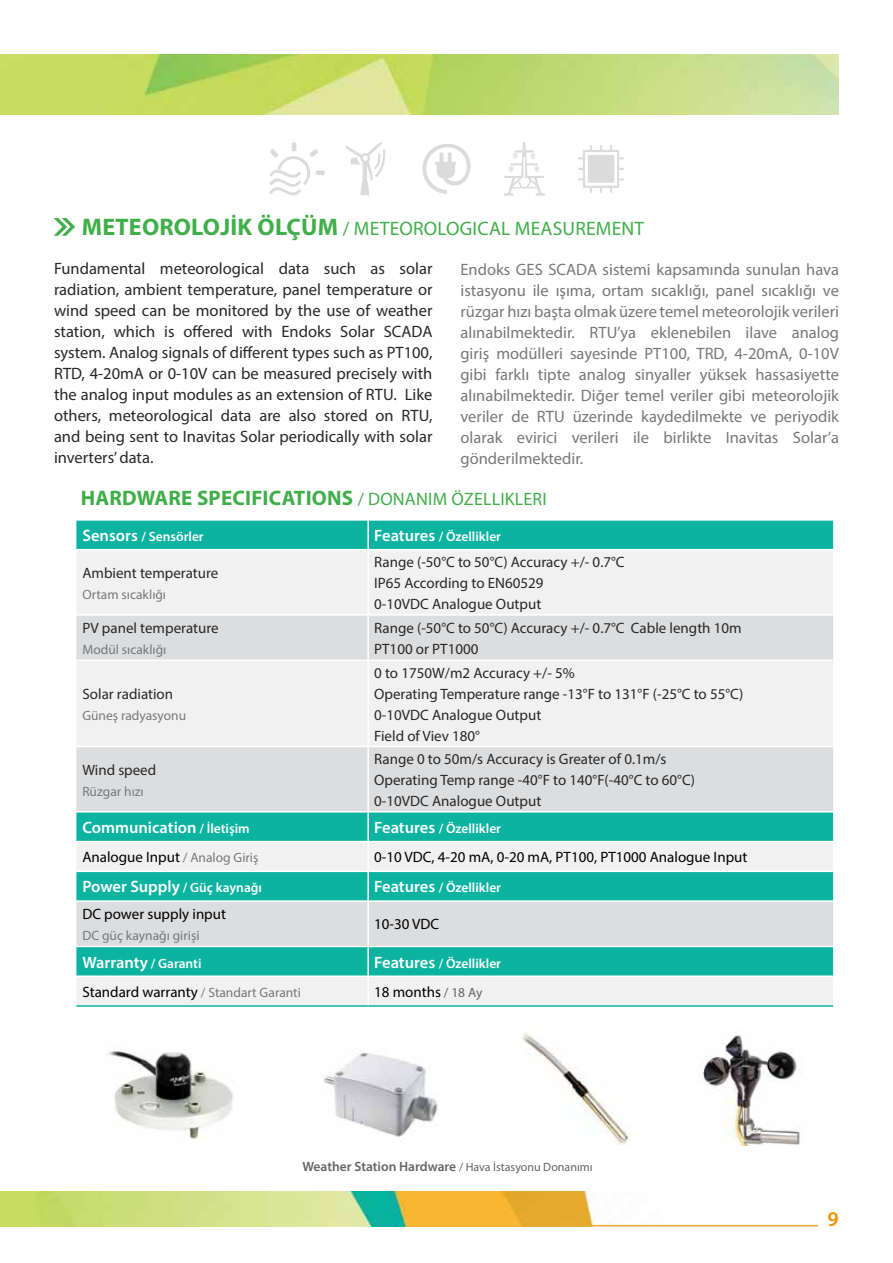
<style>
.page{position:relative;width:893px;height:1263px;background:#fff}
.page>*{position:absolute;margin:0;border:0;box-sizing:border-box;transform-origin:0 0}
.t1{font:700 21px "Myriad Pro";letter-spacing:.01em;color:#40ae49}
.t2{font:600 21px "Myriad Pro";color:#f29100}
.t3{font:19.5px "Myriad Pro";letter-spacing:.01em;color:#40ae49}
.t4{font:16.5px/21px "Myriad Pro";color:#77787b;text-align:justify}
.t5{font:16.5px/21px "Myriad Pro";color:#292829;text-align:justify}
.t6{font:600 16.5px "Myriad Pro";color:#fff}
.t7{font:15px/21px "Myriad Pro";color:#292829}
.t8{font:15px "Myriad Pro";color:#000}
.t9{font:600 13.5px "Myriad Pro";color:#fff}
.t10{font:13.5px "Myriad Pro";color:#77787b}
.t11{font:600 13.5px "Myriad Pro";color:#636466}
.s1{font-weight:700;font-size:24px}
.s2{font-weight:400;font-size:18px}
.s3{font-size:16.5px}
.s4{font-size:13.5px}
.s5{font-size:13.5px;color:#77787b}
.s6{font-size:13.5px;color:#636466}
.s7{font-weight:400;font-size:12px}
</style>
<div class="page">
<img style="left:0;top:1191px;width:819px;height:35px">
<img style="left:0;top:54px;width:839px;height:60px">
<div style="left:76px;top:521px;width:757px;height:454px;background:#0bb3a0"></div>
<div style="left:76px;top:550px;width:757px;height:64px;background:#f1f1f2"></div>
<div style="left:76px;top:616px;width:757px;height:43px;background:#dcddde"></div>
<div style="left:76px;top:661px;width:757px;height:85px;background:#f1f1f2"></div>
<div style="left:76px;top:747px;width:757px;height:64px;background:#dcddde"></div>
<div style="left:76px;top:842px;width:757px;height:28px;background:#f1f1f2"></div>
<div style="left:76px;top:902px;width:757px;height:44px;background:#dcddde"></div>
<div style="left:77px;top:977px;width:756px;height:28px;background:#f1f1f2"></div>
<hr style="left:367px;top:521px;width:2px;height:28px;background:#fff">
<hr style="left:76px;top:549px;width:292px;height:1px;background:#fff">
<hr style="left:368px;top:549px;width:465px;height:1px;background:#fff">
<hr style="left:367px;top:550px;width:2px;height:64px;background:#fff">
<hr style="left:76px;top:614px;width:292px;height:2px;background:#fff">
<hr style="left:368px;top:614px;width:465px;height:2px;background:#fff">
<hr style="left:367px;top:616px;width:2px;height:43px;background:#fff">
<hr style="left:76px;top:659px;width:292px;height:2px;background:#fff">
<hr style="left:368px;top:659px;width:465px;height:2px;background:#fff">
<hr style="left:367px;top:661px;width:2px;height:85px;background:#fff">
<hr style="left:76px;top:746px;width:292px;height:1px;background:#fff">
<hr style="left:368px;top:746px;width:465px;height:1px;background:#fff">
<hr style="left:367px;top:747px;width:2px;height:64px;background:#fff">
<hr style="left:76px;top:811px;width:292px;height:1px;background:#fff">
<hr style="left:368px;top:811px;width:465px;height:1px;background:#fff">
<hr style="left:367px;top:812px;width:2px;height:29px;background:#fff">
<hr style="left:76px;top:841px;width:292px;height:1px;background:#fff">
<hr style="left:368px;top:841px;width:465px;height:1px;background:#fff">
<hr style="left:367px;top:842px;width:2px;height:28px;background:#fff">
<hr style="left:76px;top:870px;width:292px;height:2px;background:#fff">
<hr style="left:368px;top:870px;width:465px;height:2px;background:#fff">
<hr style="left:367px;top:872px;width:2px;height:28px;background:#fff">
<hr style="left:76px;top:900px;width:292px;height:2px;background:#fff">
<hr style="left:368px;top:900px;width:465px;height:2px;background:#fff">
<hr style="left:367px;top:902px;width:2px;height:44px;background:#fff">
<hr style="left:76px;top:946px;width:292px;height:1px;background:#fff">
<hr style="left:368px;top:946px;width:465px;height:1px;background:#fff">
<hr style="left:367px;top:947px;width:2px;height:28px;background:#fff">
<hr style="left:367px;top:977px;width:2px;height:28px;background:#fff">
<hr style="left:76px;top:1005px;width:292px;height:2px;background:#0bb3a0">
<hr style="left:368px;top:1005px;width:465px;height:2px;background:#0bb3a0">
<img style="left:107px;top:1051px;width:126px;height:89px">
<img style="left:522px;top:1032px;width:109px;height:113px">
<img style="left:323px;top:1053px;width:115px;height:85px">
<img style="left:700px;top:1033px;width:101px;height:112px">
<svg style="left:54px;top:218px;width:5px;height:18px"></svg>
<svg style="left:62px;top:218px;width:5px;height:18px"></svg>
<svg style="left:422px;top:144px;width:49px;height:50px"></svg>
<svg style="left:504px;top:142px;width:41px;height:54px"></svg>
<svg style="left:269px;top:142px;width:56px;height:53px"></svg>
<svg style="left:345px;top:142px;width:41px;height:53px"></svg>
<svg style="left:578px;top:145px;width:46px;height:48px"></svg>
<hr style="left:592px;top:1225px;width:226px;height:1px;background:#e6a92d">
<p class="t3" style="left:82px;top:216px;width:564px"><span class="s1">METEOROLOJİK ÖLÇÜM</span> / METEOROLOGICAL MEASUREMENT</p>
<p class="t5" style="left:54px;top:258px;width:380px">Fundamental meteorological data such as solar radiation, ambient temperature, panel temperature or wind speed can be monitored by the use of weather station, which is offered with Endoks Solar SCADA system. Analog signals of different types such as PT100, RTD, 4-20mA or 0-10V can be measured precisely with the analog input modules as an extension of RTU. Like others, meteorological data are also stored on RTU, and being sent to Inavitas Solar periodically with solar inverters’ data.</p>
<p class="t4" style="left:460px;top:259px;width:380px">Endoks GES SCADA sistemi kapsamında sunulan hava istasyonu ile ışıma, ortam sıcaklığı, panel sıcaklığı ve rüzgar hızı başta olmak üzere temel meteorolojik verileri alınabilmektedir. RTU’ya eklenebilen ilave analog giriş modülleri sayesinde PT100, TRD, 4-20mA, 0-10V gibi farklı tipte analog sinyaller yüksek hassasiyette alınabilmektedir. Diğer temel veriler gibi meteorolojik veriler de RTU üzerinde kaydedilmekte ve periyodik olarak evirici verileri ile birlikte Inavitas Solar’a gönderilmektedir.</p>
<p class="t1" style="left:81px;top:485px;width:467px">HARDWARE SPECIFICATIONS <span class="s2">/ DONANIM ÖZELLIKLERI</span></p>
<p class="t9" style="left:82px;top:528px;width:123px"><span class="s3">Sensors</span> / Sensörler</p>
<p class="t9" style="left:374px;top:528px;width:128px"><span class="s3">Features</span> / Özellikler</p>
<p class="t7" style="left:82px;top:562px;width:138px">Ambient temperature</p>
<p class="t10" style="left:82px;top:586px;width:85px">Ortam sıcaklığı</p>
<p class="t7" style="left:374px;top:551px;width:252px">Range (-50°C to 50°C) Accuracy +/- 0.7°C<br>IP65 According to EN60529<br>0-10VDC Analogue Output</p>
<p class="t7" style="left:82px;top:617px;width:138px">PV panel temperature</p>
<p class="t10" style="left:82px;top:641px;width:86px">Modül sıcaklığı</p>
<p class="t7" style="left:82px;top:683px;width:92px">Solar radiation</p>
<p class="t10" style="left:82px;top:707px;width:105px">Güneş radyasyonu</p>
<p class="t7" style="left:82px;top:759px;width:75px">Wind speed</p>
<p class="t10" style="left:82px;top:783px;width:63px">Rüzgar hızı</p>
<p class="t7" style="left:374px;top:617px;width:369px">Range (-50°C to 50°C) Accuracy +/- 0.7°C Cable length 10m<br>PT100 or PT1000</p>
<p class="t7" style="left:374px;top:662px;width:371px">0 to 1750W/m2 Accuracy +/- 5%<br>Operating Temperature range -13°F to 131°F (-25°C to 55°C)<br>0-10VDC Analogue Output<br>Field of Viev 180°</p>
<p class="t7" style="left:374px;top:748px;width:322px">Range 0 to 50m/s Accuracy is Greater of 0.1m/s<br>Operating Temp range -40°F to 140°F(-40°C to 60°C)<br>0-10VDC Analogue Output</p>
<p class="t6" style="left:82px;top:817px;width:169px">Communication <span class="s4">/ İletişim</span></p>
<p class="t9" style="left:374px;top:820px;width:128px"><span class="s3">Features</span> / Özellikler</p>
<p class="t8" style="left:82px;top:848px;width:178px">Analogue Input <span class="s5">/ Analog Giriş</span></p>
<p class="t8" style="left:374px;top:848px;width:375px">0-10 VDC, 4-20 mA, 0-20 mA, PT100, PT1000 Analogue Input</p>
<p class="t6" style="left:82px;top:876px;width:181px">Power Supply <span class="s4">/ Güç kaynağı</span></p>
<p class="t9" style="left:374px;top:879px;width:128px"><span class="s3">Features</span> / Özellikler</p>
<p class="t8" style="left:82px;top:905px;width:145px">DC power supply input</p>
<p class="t10" style="left:82px;top:928px;width:119px">DC güç kaynağı girişi</p>
<p class="t8" style="left:374px;top:915px;width:67px">10-30 VDC</p>
<p class="t6" style="left:82px;top:951px;width:121px">Warranty <span class="s4">/ Garanti</span></p>
<p class="t9" style="left:374px;top:954px;width:128px"><span class="s3">Features</span> / Özellikler</p>
<p class="t8" style="left:82px;top:982px;width:220px">Standard warranty <span class="s5">/ Standart Garanti</span></p>
<p class="t8" style="left:374px;top:982px;width:110px">18 months <span class="s6">/ 18 Ay</span></p>
<p class="t11" style="left:302px;top:1158px;width:292px">Weather Station Hardware <span class="s7">/ Hava İstasyonu Donanımı</span></p>
<p class="t2" style="left:828px;top:1206px;width:13px">9</p>
</div>
